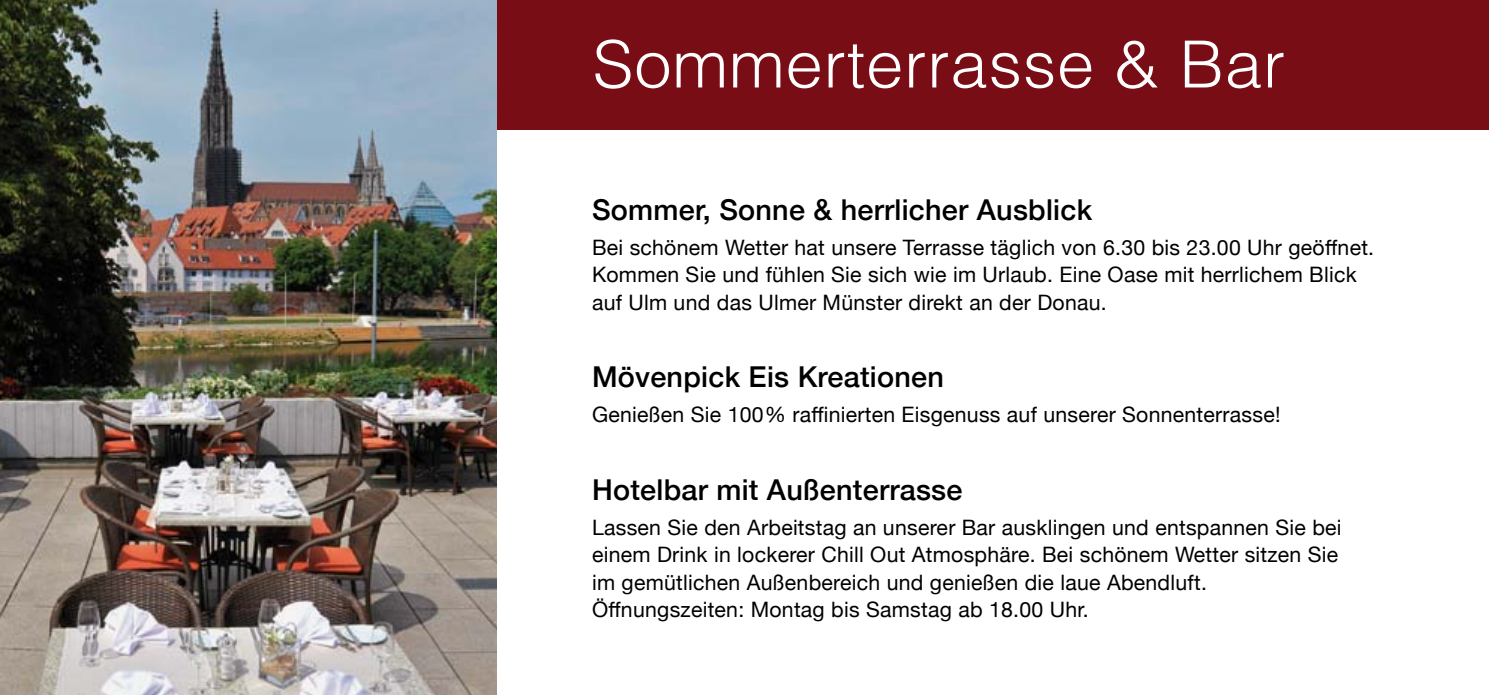
<style>
.page{position:relative;width:1489px;height:695px;background:#fff}
.page>*{position:absolute;margin:0;border:0;box-sizing:border-box;transform-origin:0 0}
.t1{font:300 65px "Helvetica";letter-spacing:.01em;color:#fff}
.t2{font:500 28.75px "Helvetica Neue";letter-spacing:.01em;color:#000}
.t3{font:21.25px/27.5px "Helvetica Neue";letter-spacing:.01em;color:#000}
</style>
<div class="page">
<div style="left:493px;top:0;width:995px;height:129px;background:#790d16"></div>
<img style="left:0;top:0;width:496px;height:694px">
<h1 class="t1" style="left:592px;top:9px;width:694px">Sommerterrasse &amp; Bar</h1>
<h2 class="t2" style="left:592px;top:186px;width:501px">Sommer, Sonne &amp; herrlicher Ausblick</h2>
<p class="t3" style="left:592px;top:234px;width:783px">Bei schönem Wetter hat unsere Terrasse täglich von 6.30 bis 23.00 Uhr geöffnet.<br>Kommen Sie und fühlen Sie sich wie im Urlaub. Eine Oase mit herrlichem Blick auf Ulm und das Ulmer Münster direkt an der Donau.</p>
<h2 class="t2" style="left:592px;top:354px;width:353px">Mövenpick Eis Kreationen</h2>
<p class="t3" style="left:592px;top:402px;width:690px">Genießen Sie 100% raffinierten Eisgenuss auf unserer Sonnenterrasse!</p>
<h2 class="t2" style="left:592px;top:466px;width:372px">Hotelbar mit Außenterrasse</h2>
<p class="t3" style="left:592px;top:514px;width:751px">Lassen Sie den Arbeitstag an unserer Bar ausklingen und entspannen Sie bei einem Drink in lockerer Chill Out Atmosphäre. Bei schönem Wetter sitzen Sie im gemütlichen Außenbereich und genießen die laue Abendluft.<br>Öffnungszeiten: Montag bis Samstag ab 18.00 Uhr.</p>
</div>
